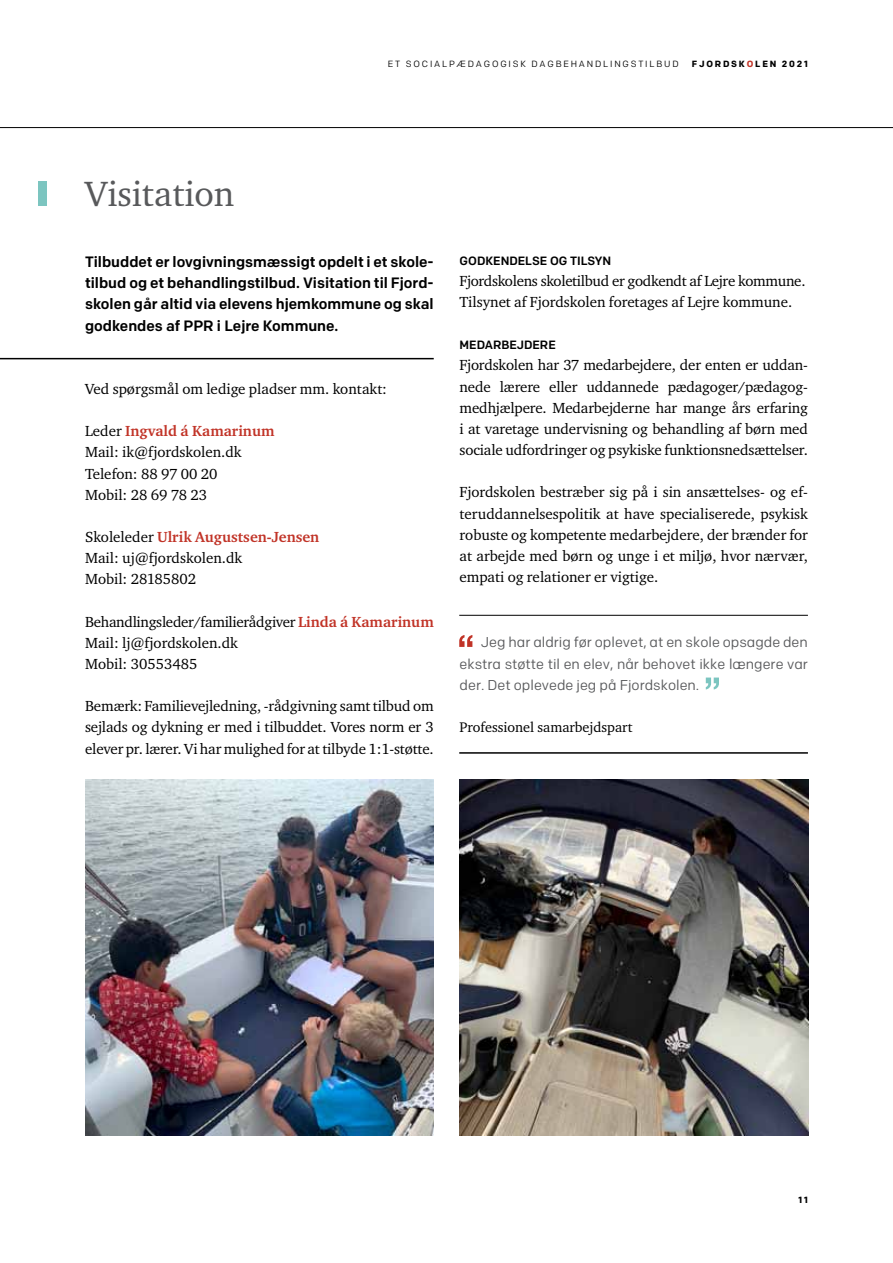
<style>
.page{position:relative;width:893px;height:1263px;background:#fff}
.page>*{position:absolute;margin:0;border:0;box-sizing:border-box;transform-origin:0 0}
.t1{font:36px "Charter";color:#58595b}
.t2{font:15px/21.1px "Charter";letter-spacing:-.01em;color:#000}
.t3{font:500 15px/21.1px "Colfax";color:#000;text-align:justify}
.t4{font:14.25px/21.1px "Colfax";color:#58595b;text-align:justify}
.t5{font:14.25px "Charter";color:#000}
.t6{font:500 12px "Colfax";color:#000}
.t7{font:9px "Colfax";letter-spacing:.2em;color:#000}
.t8{font:700 9px "Colfax";letter-spacing:.2em;color:#000}
.s1{color:#c13327}
.s2{font-weight:700;color:#c13327}
</style>
<div class="page">
<div style="left:38px;top:182px;width:9px;height:24px;background:#7cc5c0"></div>
<hr style="left:0;top:127px;width:893px;height:1px;background:#000">
<hr style="left:0;top:358px;width:434px;height:1px;background:#000">
<svg style="left:459px;top:635px;width:13px;height:12px"></svg>
<svg style="left:706px;top:677px;width:13px;height:12px"></svg>
<hr style="left:459px;top:615px;width:349px;height:1px;background:#000">
<hr style="left:459px;top:752px;width:349px;height:2px;background:#000">
<img style="left:85px;top:779px;width:349px;height:356px">
<img style="left:460px;top:779px;width:348px;height:356px">
<h1 class="t1" style="left:85px;top:171px;width:151px">Visitation</h1>
<p class="t7" style="left:388px;top:59px;width:291px">Et so cialpæd ago gisk d agbe hand lin gstilbud</p>
<p class="t8" style="left:692px;top:59px;width:118px">FJORDSK<span class="s1">O</span>LEN 2021</p>
<p class="t3" style="left:85px;top:251px;width:350px">Tilbuddet er lovgivningsmæssigt opdelt i et skole&shy;tilbud og et behandlingstilbud. Visitation til Fjord&shy;skolen går altid via elevens hjemkommune og skal godkendes af PPR i Lejre Kommune.</p>
<p class="t2" style="left:85px;top:378px;width:303px">Ved spørgsmål om ledige pladser mm. kontakt:</p>
<p class="t2" style="left:85px;top:420px;width:191px">Leder <span class="s2">Ingvald á Kamarinum<br></span>Mail: ik@fjordskolen.dk<br>Telefon: 88 97 00 20<br>Mobil: 28 69 78 23</p>
<p class="t2" style="left:85px;top:526px;width:236px">Skoleleder <span class="s2">Ulrik Augustsen-Jensen<br></span>Mail: uj@fjordskolen.dk<br>Mobil: 28185802</p>
<p class="t2" style="left:85px;top:611px;width:350px">Behandlingsleder/familierådgiver <span class="s2">Linda á Kamarinum<br></span>Mail: lj@fjordskolen.dk<br>Mobil: 30553485</p>
<p class="t2" style="left:85px;top:695px;width:350px;text-align:justify">Bemærk: Familievejledning, -rådgivning samt tilbud om sejlads og dykning er med i tilbuddet. Vores norm er 3 elever pr. lærer. Vi har mulighed for at tilbyde 1:1-støtte.</p>
<p class="t6" style="left:460px;top:253px;width:153px">Godkendelse og tilsyn</p>
<p class="t2" style="left:460px;top:270px;width:347px">Fjordskolens skoletilbud er godkendt af Lejre kommune.<br>Tilsynet af Fjordskolen foretages af Lejre kommune.</p>
<p class="t6" style="left:460px;top:338px;width:98px">Medarbejdere</p>
<p class="t2" style="left:460px;top:354px;width:350px;text-align:justify">Fjordskolen har 37 medarbejdere, der enten er uddan&shy;nede lærere eller uddannede pædagoger/pædagog&shy;medhjælpere. Medarbejderne har mange års erfaring i at varetage undervisning og behandling af børn med sociale udfordringer og psykiske funktionsnedsættelser.</p>
<p class="t2" style="left:460px;top:481px;width:350px;text-align:justify">Fjordskolen bestræber sig på i sin ansættelses- og ef&shy;teruddannelsespolitik at have specialiserede, psykisk robuste og kompetente medarbejdere, der brænder for at arbejde med børn og unge i et miljø, hvor nærvær, empati og relationer er vigtige.</p>
<p class="t4" style="left:460px;top:632px;width:350px;text-indent:21px">Jeg har aldrig før oplevet, at en skole opsagde den ekstra støtte til en elev, når behovet ikke længere var der. Det oplevede jeg på Fjordskolen.</p>
<p class="t5" style="left:460px;top:718px;width:175px">Professionel samarbejdspart</p>
<p class="t8" style="left:798px;top:1194px;width:11px">11</p>
</div>
